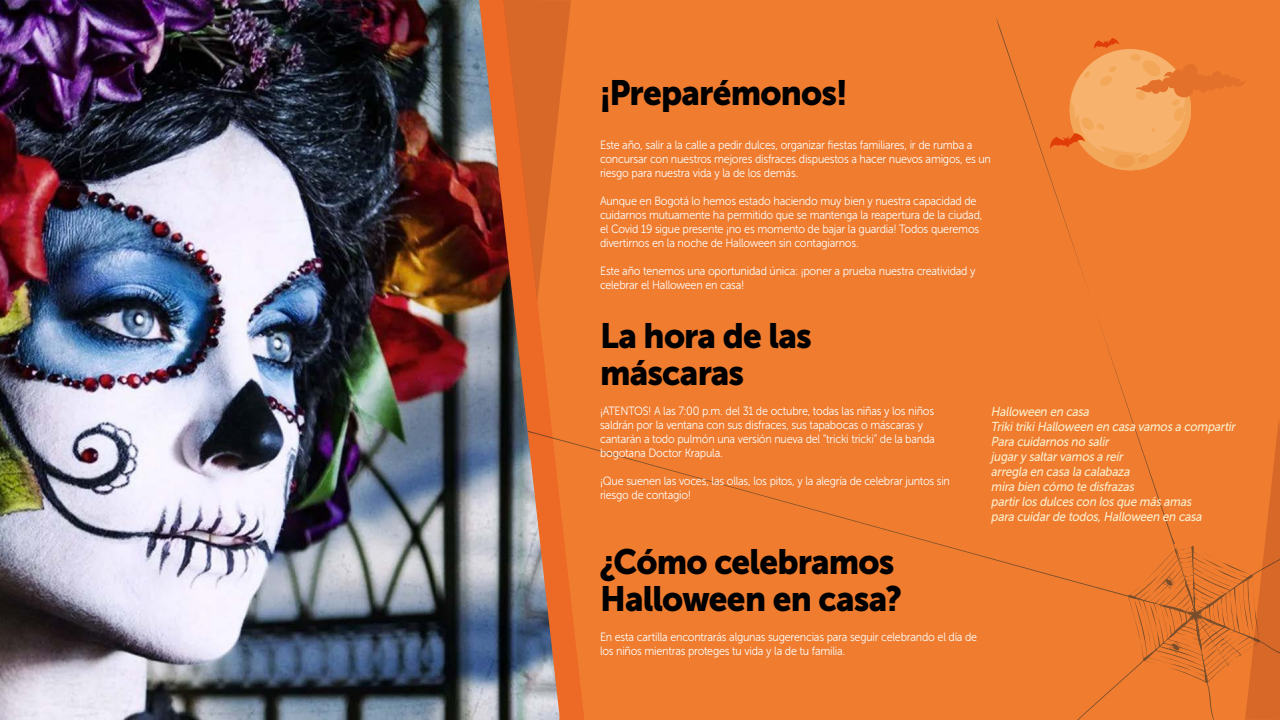
<style>
.page{position:relative;width:1280px;height:720px;background:#ef7c2f}
.page>*{position:absolute;margin:0;border:0;box-sizing:border-box;transform-origin:0 0}
.t1{font:35px/37px "Museo Sans 900";letter-spacing:-.025em;color:#000;scale:.95 1}
.t2{font:italic 13px/15px "Museo Sans 500";color:#fcedca;scale:.9 1}
.t3{font:12px/14px "Museo Sans 300";letter-spacing:-.02em;color:#fff;scale:.9 1}
</style>
<div class="page">
<svg style="left:559px;top:599px;width:25px;height:121px;fill:#ed6926"></svg>
<svg style="left:559px;top:0;width:12px;height:104px"></svg>
<img style="left:0;top:0;width:559px;height:720px">
<svg style="left:1179px;top:65px;width:66px;height:81px"></svg>
<svg style="left:996px;top:18px;width:183px;height:400px"></svg>
<svg style="left:528px;top:431px;width:545px;height:168px"></svg>
<svg style="left:1073px;top:418px;width:207px;height:302px"></svg>
<h1 class="t1" style="left:600px;top:74px;width:263px">¡Preparémonos!</h1>
<p class="t3" style="left:600px;top:138px;width:436px">Este año, salir a la calle a pedir dulces, organizar fiestas familiares, ir de rumba a concursar con nuestros mejores disfraces dispuestos a hacer nuevos amigos, es un riesgo para nuestra vida y la de los demás.</p>
<p class="t3" style="left:600px;top:194px;width:427px">Aunque en Bogotá lo hemos estado haciendo muy bien y nuestra capacidad de cuidarnos mutuamente ha permitido que se mantenga la reapertura de la ciudad, el Covid 19 sigue presente ¡no es momento de bajar la guardia! Todos queremos divertirnos en la noche de Halloween sin contagiarnos.</p>
<p class="t3" style="left:600px;top:264px;width:419px">Este año tenemos una oportunidad única: ¡poner a prueba nuestra creatividad y celebrar el Halloween en casa!</p>
<h1 class="t1" style="left:600px;top:317px;width:225px">La hora de las máscaras</h1>
<p class="t3" style="left:600px;top:404px;width:374px">¡ATENTOS! A las 7:00 p.m. del 31 de octubre, todas las niñas y los niños saldrán por la ventana con sus disfraces, sus tapabocas o máscaras y cantarán a todo pulmón una versión nueva del “tricki tricki” de la banda bogotana Doctor Krapula.</p>
<p class="t3" style="left:600px;top:474px;width:390px">¡Que suenen las voces, las ollas, los pitos, y la alegría de celebrar juntos sin riesgo de contagio!</p>
<h1 class="t1" style="left:600px;top:543px;width:320px">¿Cómo celebramos<br>Halloween en casa?</h1>
<p class="t3" style="left:600px;top:630px;width:421px">En esta cartilla encontrarás algunas sugerencias para seguir celebrando el día de los niños mientras proteges tu vida y la de tu familia.</p>
<p class="t2" style="left:991px;top:404px;width:276px">Halloween en casa<br>TrikitrikiHalloween en casa vamos a compartir<br>Para cuidarnos no salir<br>jugary saltarvamos a reír<br>arregla en casa la calabaza<br>mira bien cómo te disfrazas<br>partirlos dulces con los que más amas<br>para cuidarde todos,Halloween en casa</p>
</div>
